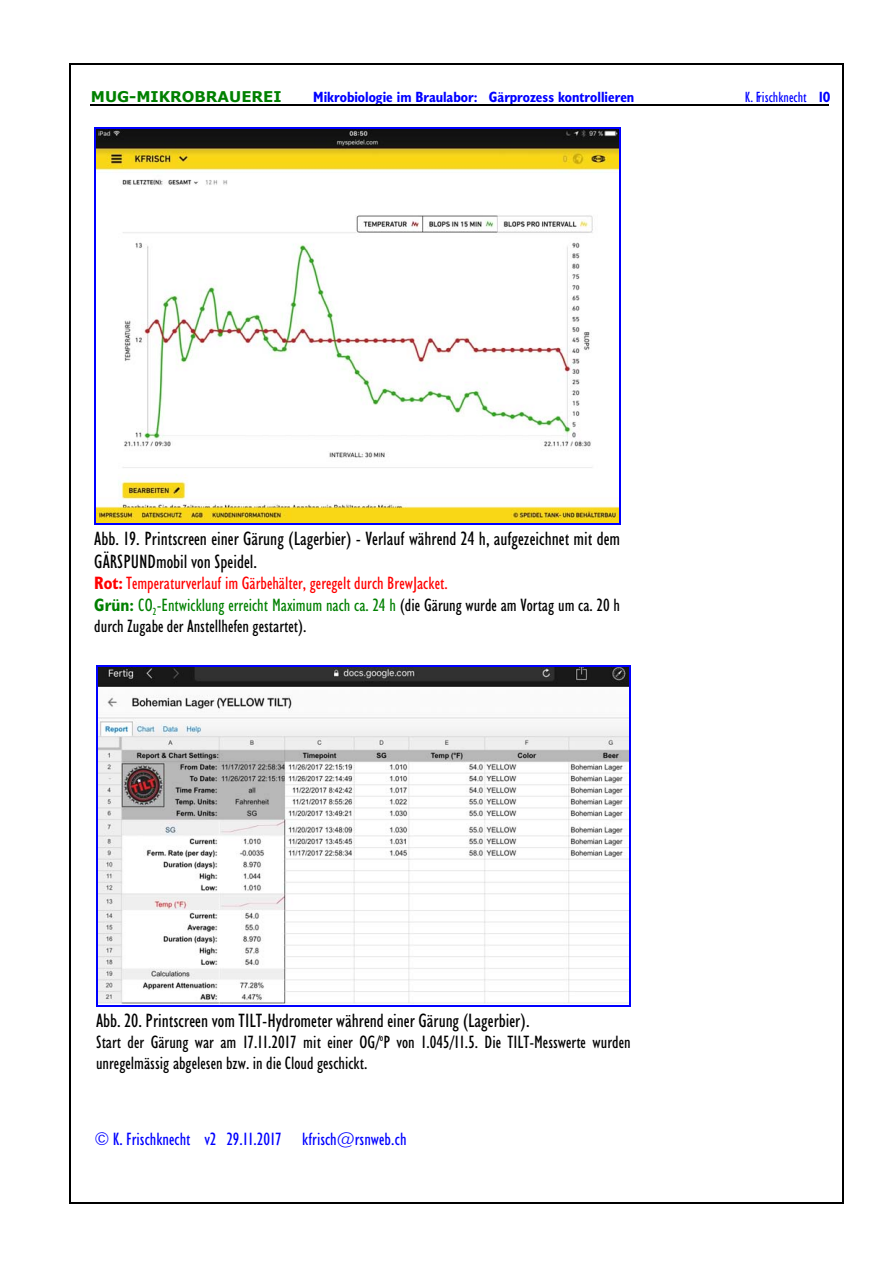
<style>
.page{position:relative;width:893px;height:1263px;background:#fff}
.page>*{position:absolute;margin:0;border:0;box-sizing:border-box;transform-origin:0 0}
.t1{font:condensed 19.5px/22.4px "Humanist 521 BT";color:#000}
.t2{font:condensed 18px/21.1px "Humanist 521 BT";color:#000}
.t3{font:condensed 18px "Humanist 521 BT";color:#00f}
.t4{font:700 condensed 15px "Humanist 521 BT";color:#00f}
.t5{font:700 15px "Verdana";color:#008000}
.t6{font:condensed 15px "Humanist 521 BT";color:#00f}
.s1{font-weight:700}
.s2{font-weight:700;color:#f00}
.s3{color:#f00}
.s4{font-weight:700;color:#008000}
.s5{color:#008000}
</style>
<div class="page">
<hr style="left:69px;top:64px;width:2px;height:1139px;background:#000">
<hr style="left:842px;top:64px;width:2px;height:1139px;background:#000">
<hr style="left:69px;top:64px;width:774px;height:1px;background:#000">
<hr style="left:69px;top:1202px;width:774px;height:1px;background:#000">
<hr style="left:90px;top:105px;width:739px;height:1px;background:#000">
<img style="left:96px;top:129px;width:523px;height:395px">
<hr style="left:94px;top:128px;width:2px;height:397px;background:#00f">
<hr style="left:619px;top:128px;width:1px;height:397px;background:#00f">
<hr style="left:94px;top:128px;width:526px;height:1px;background:#00f">
<hr style="left:94px;top:524px;width:526px;height:1px;background:#00f">
<img style="left:97px;top:666px;width:532px;height:340px">
<hr style="left:96px;top:665px;width:1px;height:342px;background:#00f">
<hr style="left:629px;top:665px;width:2px;height:342px;background:#00f">
<hr style="left:96px;top:665px;width:535px;height:1px;background:#00f">
<hr style="left:96px;top:1006px;width:535px;height:1px;background:#00f">
<p class="t5" style="left:91px;top:90px;width:192px">MUG-MIKROBRAUEREI</p>
<p class="t4" style="left:313px;top:90px;width:323px">Mikrobiologie im Braulabor: Gärprozess kontrollieren</p>
<p class="t6" style="left:745px;top:90px;width:87px">K. Frischknecht <span class="s1">10</span></p>
<p class="t1" style="left:94px;top:529px;width:527px">Abb. 19. Printscreen einer Gärung (Lagerbier) - Verlauf während 24 h, aufgezeichnet mit dem<br>GÄRSPUNDmobil von Speidel.</p>
<p class="t2" style="left:94px;top:574px;width:527px"><span class="s2">Rot:</span> <span class="s3">Temperaturverlauf im Gärbehälter, geregelt durch BrewJacket.<br></span><span class="s4">Grün:</span> <span class="s5">CO</span><sub>2</sub><span class="s5">-Entwicklung erreicht Maximum nach ca. 24 h</span> (die Gärung wurde am Vortag um ca. 20 h durch Zugabe der Anstellhefen gestartet).</p>
<p class="t1" style="left:96px;top:1011px;width:435px">Abb. 20. Printscreen vom TILT-Hydrometer während einer Gärung (Lagerbier).</p>
<p class="t2" style="left:96px;top:1033px;width:536px">Start der Gärung war am 17.11.2017 mit einer OG/<sup>o</sup>P von 1.045/11.5. Die TILT-Messwerte wurden unregelmässig abgelesen bzw. in die Cloud geschickt.</p>
<p class="t3" style="left:94px;top:1131px;width:314px">© K. Frischknecht v2 29.11.2017 kfrisch@rsnweb.ch</p>
</div>
